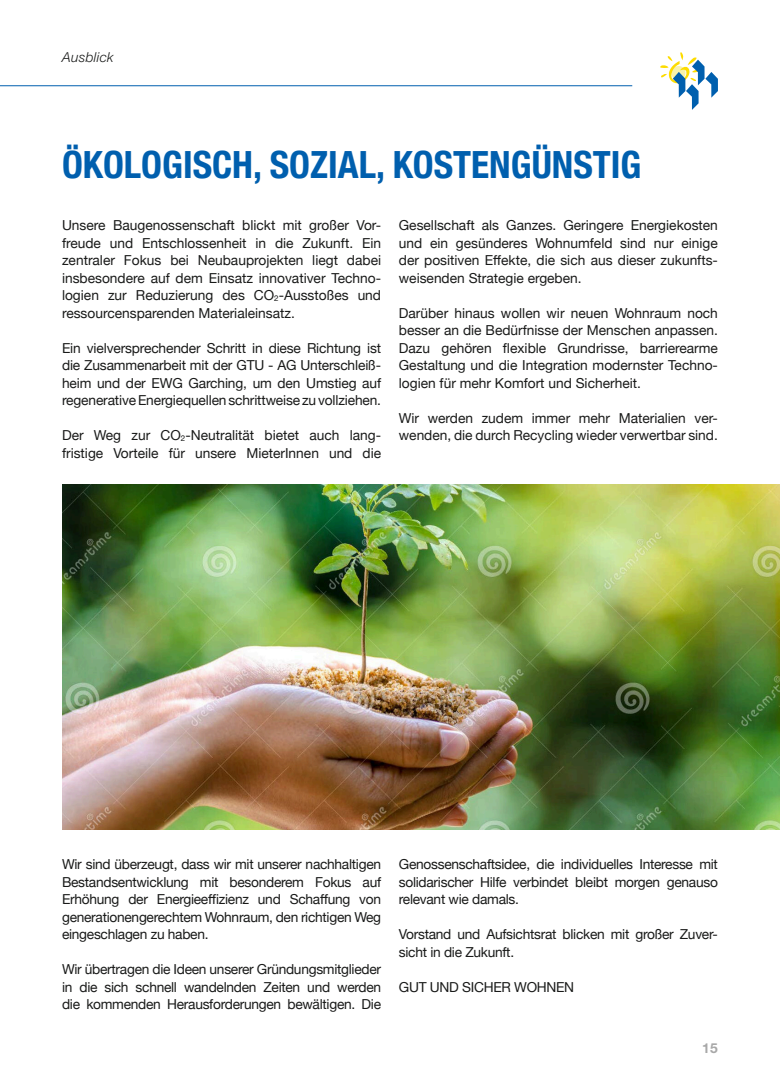
<style>
.page{position:relative;width:780px;height:1081px;background:#fff}
.page>*{position:absolute;margin:0;border:0;box-sizing:border-box;transform-origin:0 0}
.COPY{font:700 condensed 37.5px "Helvetica Neue";color:#005fae}
.COPY-2{font:13.75px/17.5px "Helvetica Neue";color:#191a19;text-align:justify}
.COPY-3{font:13.75px/17.5px "Helvetica Neue";letter-spacing:-.02em;color:#191a19}
.t1{font:italic 300 13.75px "Helvetica Neue LT Std";letter-spacing:.025em;color:#191a19}
.t2{font:700 13.75px "Helvetica Neue LT Std";color:#a8a8a8}
.s1{font-size:8px}
</style>
<div class="page">
<svg style="left:660px;top:52px;width:58px;height:58px"></svg>
<hr style="left:0;top:86px;width:632px;height:1px;background:#005fae">
<img style="left:62px;top:484px;width:718px;height:345px">
<p class="t1" style="left:62px;top:49px;width:53px">Ausblick</p>
<p class="COPY" style="left:62px;top:133px;width:581px">ÖKOLOGISCH, SOZIAL, KOSTENGÜNSTIG</p>
<p class="COPY-2" style="left:62px;top:217px;width:320px">Unsere Baugenossenschaft blickt mit großer Vor&shy;freude und Entschlossenheit in die Zukunft. Ein zentraler Fokus bei Neubauprojekten liegt dabei insbesondere auf dem Einsatz innovativer Techno&shy;logien zur Reduzierung des CO<span class="s1">2</span>-Ausstoßes und ressourcensparenden Materialeinsatz.</p>
<p class="COPY-2" style="left:62px;top:340px;width:320px">Ein vielversprechender Schritt in diese Richtung ist die Zusammenarbeit mit der GTU - AG Unterschleiß&shy;heim und der EWG Garching, um den Umstieg auf regenerative Energiequellen schrittweise zu vollziehen.</p>
<p class="COPY-2" style="left:62px;top:427px;width:320px">Der Weg zur CO<span class="s1">2</span>-Neutralität bietet auch lang&shy;fristige Vorteile für unsere MieterInnen und die</p>
<p class="COPY-2" style="left:399px;top:217px;width:320px">Gesellschaft als Ganzes. Geringere Energiekosten und ein gesünderes Wohnumfeld sind nur einige der positiven Effekte, die sich aus dieser zukunfts&shy;weisenden Strategie ergeben.</p>
<p class="COPY-2" style="left:399px;top:305px;width:320px">Darüber hinaus wollen wir neuen Wohnraum noch besser an die Bedürfnisse der Menschen anpassen.<br>Dazu gehören flexible Grundrisse, barrierearme Gestaltung und die Integration modernster Techno&shy;logien für mehr Komfort und Sicherheit.</p>
<p class="COPY-2" style="left:399px;top:410px;width:320px">Wir werden zudem immer mehr Materialien ver&shy;wenden, die durch Recycling wieder verwertbar sind.</p>
<p class="COPY-2" style="left:62px;top:856px;width:320px">Wir sind überzeugt, dass wir mit unserer nachhaltigen Bestandsentwicklung mit besonderem Fokus auf Erhöhung der Energieeffizienz und Schaffung von generationengerechtem Wohnraum, den richtigen Weg eingeschlagen zu haben.</p>
<p class="COPY-2" style="left:62px;top:961px;width:320px">Wir übertragen die Ideen unserer Gründungsmitglieder in die sich schnell wandelnden Zeiten und werden die kommenden Herausforderungen bewältigen. Die</p>
<p class="COPY-2" style="left:399px;top:856px;width:320px">Genossenschaftsidee, die individuelles Interesse mit solidarischer Hilfe verbindet bleibt morgen genauso relevant wie damals.</p>
<p class="COPY-3" style="left:399px;top:926px;width:320px">Vorstand und Aufsichtsrat blicken mit großer Zuver&shy;sicht in die Zukunft.</p>
<p class="COPY-3" style="left:399px;top:979px;width:177px">GUT UND SICHER WOHNEN</p>
<p class="t2" style="left:702px;top:1039px;width:17px">15</p>
</div>
